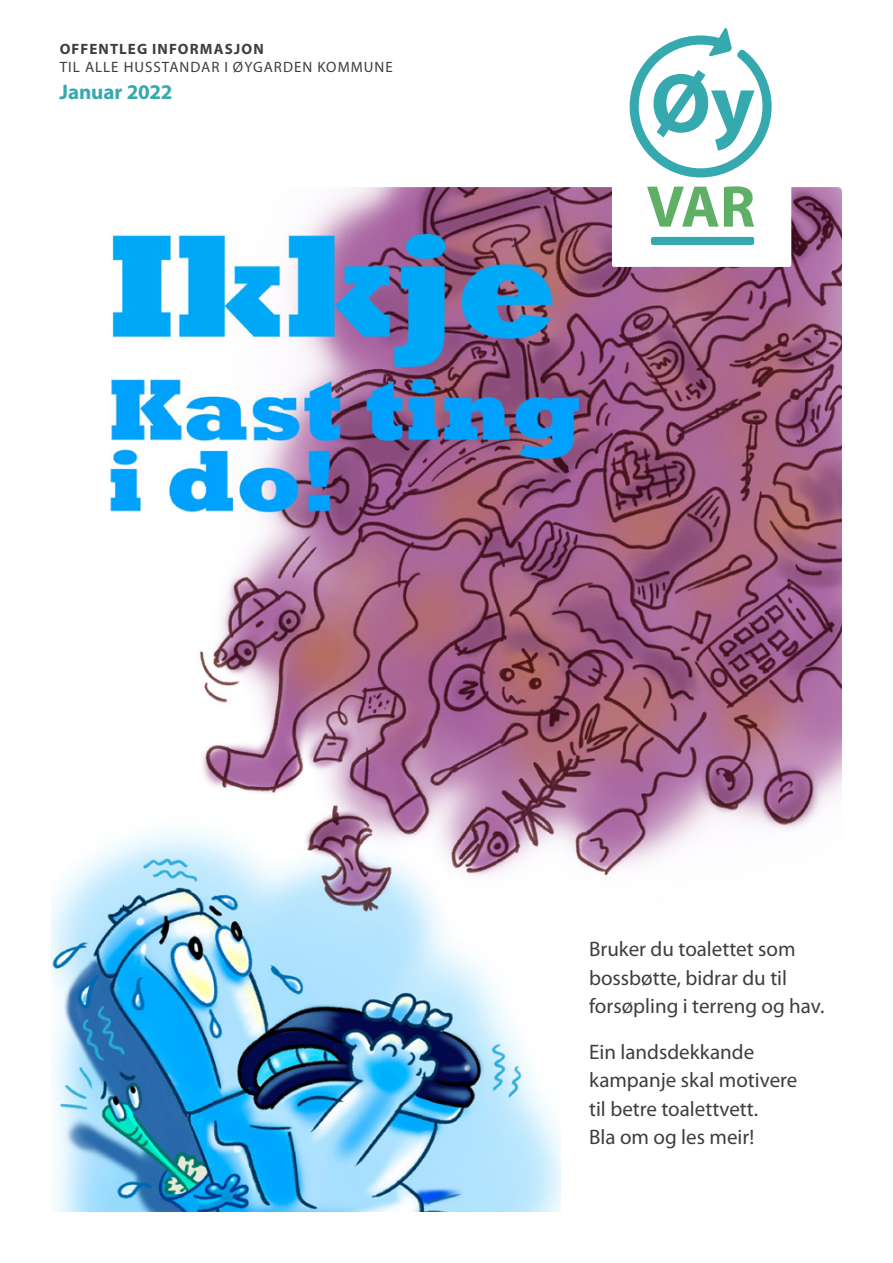
<style>
.page{position:relative;width:893px;height:1263px;background:#fff}
.page>*{position:absolute;margin:0;border:0;box-sizing:border-box;transform-origin:0 0}
.t1{font:21px/28.5px "Myriad Pro";color:#3e3e3f}
.t2{font:700 21px "Myriad Pro";letter-spacing:-.005em;color:#36a9af}
.t3{font:15px "Myriad Pro";letter-spacing:.065em;color:#3e3e3f}
.t4{font:700 15px "Myriad Pro";letter-spacing:.08em;color:#3e3e3f}
</style>
<div class="page">
<img style="left:51px;top:187px;width:791px;height:1025px">
<div style="left:612px;top:13px;width:179px;height:254px;background:#fff;border-radius:2px"></div>
<svg style="left:630px;top:28px;width:142px;height:149px"></svg>
<svg style="left:647px;top:186px;width:107px;height:41px"></svg>
<div style="left:651px;top:237px;width:103px;height:8px;background:#36a9af;border-radius:2px"></div>
<div style="left:561px;top:904px;width:322px;height:326px;background:#fff"></div>
<p class="t4" style="left:60px;top:40px;width:206px">OFFENTLEG INFORMASJON</p>
<p class="t3" style="left:60px;top:59px;width:335px">TIL ALLE HUSSTANDAR I ØYGARDEN KOMMUNE</p>
<p class="t2" style="left:60px;top:80px;width:114px">Januar 2022</p>
<p class="t1" style="left:589px;top:935px;width:237px">Bruker du toalettet som bossbøtte, bidrar du til forsøpling i terreng og hav.</p>
<p class="t1" style="left:589px;top:1038px;width:210px">Ein landsdekkande kampanje skal motivere til betre toalettvett.<br>Bla om og les meir!</p>
</div>
